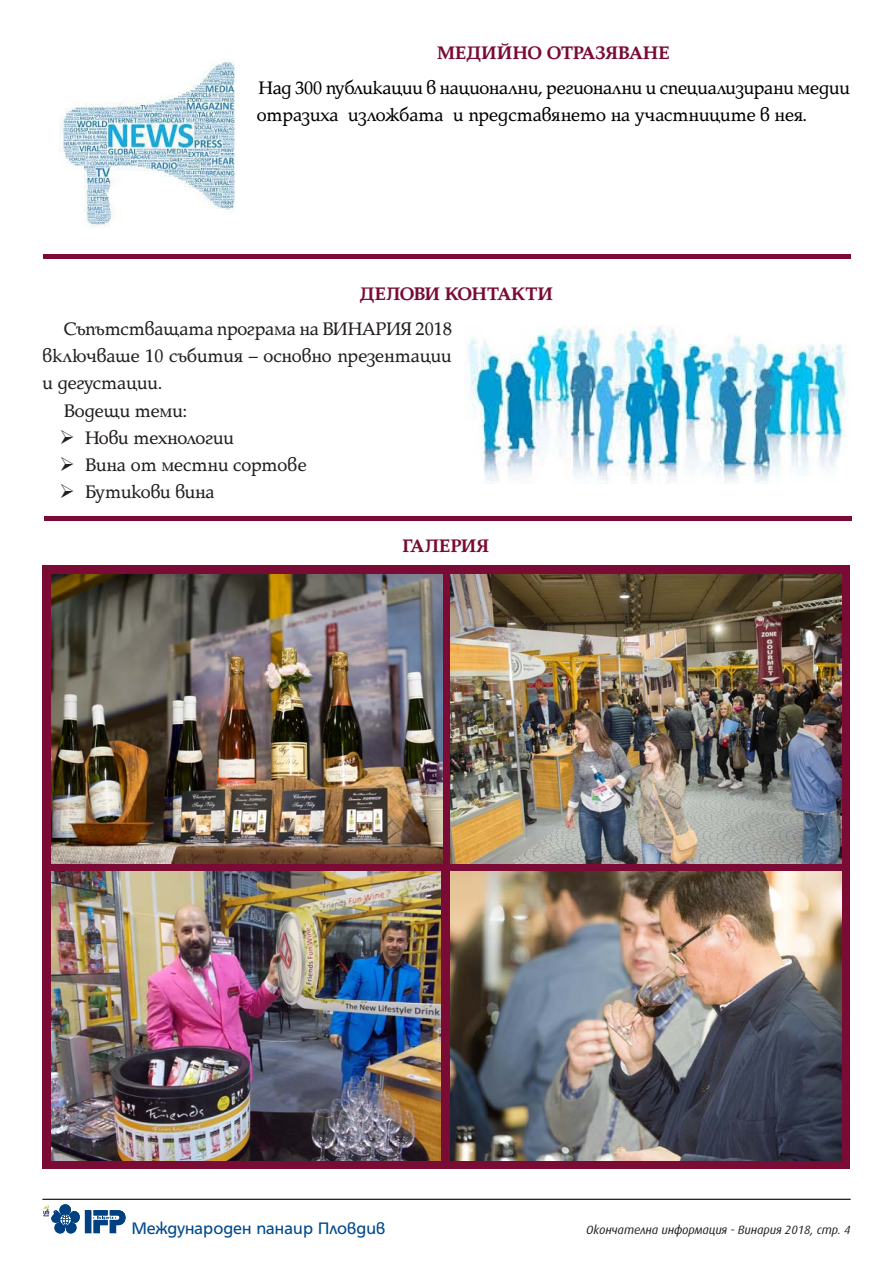
<style>
.page{position:relative;width:893px;height:1263px;background:#fff}
.page>*{position:absolute;margin:0;border:0;box-sizing:border-box;transform-origin:0 0}
.t1{font:19.5px "Platinum Bg";letter-spacing:-.005em;color:#231f20}
.t2{font:19.5px/27px "Platinum Bg";letter-spacing:-.01em;color:#000}
.t3{font:700 19.5px "Platinum Bg";color:#790b34}
.t4{font:700 19.5px "Platinum Bg";letter-spacing:-.025em;color:#790b34}
.t5{font:18px "HS Grotesk Bg";color:#004a8d}
.t6{font:italic 12px "Hermes Bg";color:#231f20}
</style>
<div class="page">
<div style="left:43px;top:565px;width:807px;height:604px;background:#790b34"></div>
<svg style="left:44px;top:1204px;width:82px;height:30px"></svg>
<hr style="left:43px;top:1199px;width:807px;height:1px;background:#231f20">
<img style="left:468px;top:326px;width:379px;height:158px">
<hr style="left:43px;top:255px;width:807px;height:4px;background:#790b34">
<img style="left:59px;top:58px;width:176px;height:170px">
<img style="left:451px;top:574px;width:391px;height:289px">
<img style="left:51px;top:574px;width:391px;height:289px">
<img style="left:451px;top:872px;width:391px;height:288px">
<img style="left:51px;top:872px;width:390px;height:289px">
<hr style="left:44px;top:516px;width:808px;height:4px;background:#790b34">
<p class="t3" style="left:437px;top:41px;width:234px">МЕДИЙНО ОТРАЗЯВАНЕ</p>
<p class="t2" style="left:257px;top:75px;width:595px">Над 300 публикации в национални, регионални и специализирани медии отразиха изложбата и представянето на участниците в нея.</p>
<p class="t4" style="left:360px;top:283px;width:195px">ДЕЛОВИ КОНТАКТИ</p>
<p class="t1" style="left:64px;top:318px;width:390px">Съпътстващата програма на ВИНАРИЯ 2018</p>
<p class="t1" style="left:43px;top:345px;width:411px">включваше 10 събития – основно презентации</p>
<p class="t1" style="left:43px;top:372px;width:120px">и дегустации.</p>
<p class="t1" style="left:64px;top:399px;width:124px">Водещи теми:</p>
<p class="t1" style="left:60px;top:426px;width:176px">➢ Нови технологии</p>
<p class="t1" style="left:60px;top:453px;width:249px">➢ Вина от местни сортове</p>
<p class="t1" style="left:60px;top:480px;width:157px">➢ Бутикови вина</p>
<p class="t3" style="left:402px;top:534px;width:88px">ГАЛЕРИЯ</p>
<p class="t5" style="left:131px;top:1218px;width:256px">Международен панаир Пловдив</p>
<p class="t6" style="left:586px;top:1223px;width:266px">Окончателна информация - Винария 2018, стр. 4</p>
</div>
